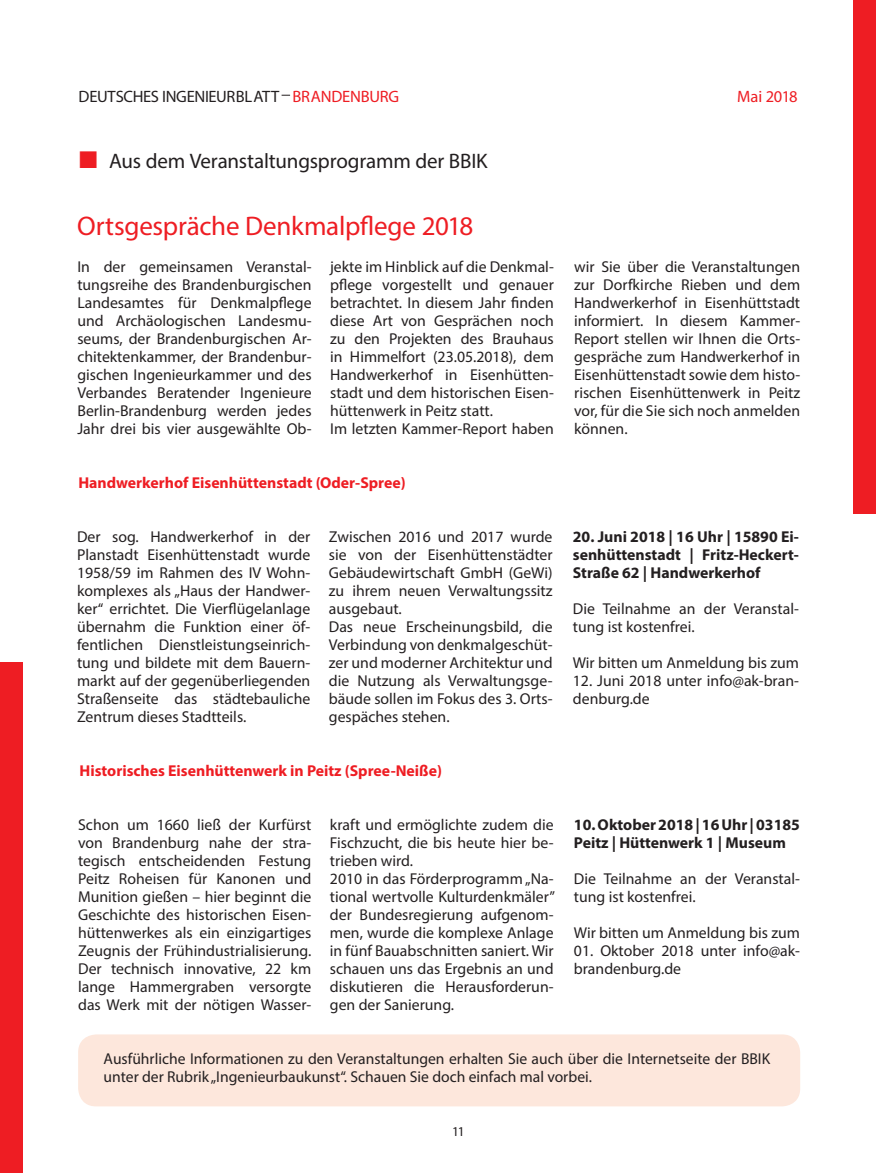
<style>
.page{position:relative;width:876px;height:1173px;background:#fff}
.page>*{position:absolute;margin:0;border:0;box-sizing:border-box;transform-origin:0 0}
.t1{font:27px "Myriad Pro";letter-spacing:-.01em;color:#ee1d23}
.t2{font:21px "Myriad Pro";letter-spacing:-.01em;color:#231f20}
.t3{font:16.5px "Myriad Pro";letter-spacing:-.015em;color:#231f20}
.t4{font:16.5px "Myriad Pro";letter-spacing:-.015em;color:#ee1d23}
.t5{font:15.75px/18px "Myriad Pro";color:#231f20}
.t6{font:700 15.75px/18px "Myriad Pro";color:#231f20;text-align:justify}
.t7{font:700 15.75px "Myriad Pro";color:#ee1d23}
.t8{font:13.5px "Myriad Pro";color:#231f20}
.s1{color:#ee1d23}
.s2{font-family:"Arial";font-size:36px;color:#ee1d23}
</style>
<div class="page">
<div style="left:852px;top:0;width:23px;height:513px;background:#ee1d23"></div>
<div style="left:0;top:662px;width:23px;height:511px;background:#ee1d23"></div>
<div style="left:78px;top:1034px;width:721px;height:72px;background:#fde7dc;border-radius:18px"></div>
<p class="t3" style="left:78px;top:86px;width:322px">DEUTSCHES INGENIEURBLATT <span class="s1">BRANDENBURG</span></p>
<p class="t4" style="left:737px;top:86px;width:62px">Mai 2018</p>
<h2 class="t2" style="left:77px;top:148px;width:411px"><span class="s2">■</span> Aus dem Veranstaltungsprogramm der BBIK</h2>
<h1 class="t1" style="left:77px;top:209px;width:397px">Ortsgespräche Denkmalpflege 2018</h1>
<p class="t5" style="left:77px;top:257px;width:235px;text-align:justify">In der gemeinsamen Veranstal&shy;tungsreihe des Brandenburgischen Landesamtes für Denkmalpflege und Archäologischen Landesmu&shy;seums, der Brandenburgischen Ar&shy;chitektenkammer, der Brandenbur&shy;gischen Ingenieurkammer und des Verbandes Beratender Ingenieure Berlin-Brandenburg werden jedes Jahr drei bis vier ausgewählte Ob-</p>
<p class="t5" style="left:330px;top:257px;width:225px">jekte im Hinblick auf die Denkmal&shy;pflege vorgestellt und genauer betrachtet. In diesem Jahr finden diese Art von Gesprächen noch zu den Projekten des Brauhaus in Himmelfort (23.05.2018), dem<br>Handwerkerhof in Eisenhütten&shy;stadt und dem historischen Eisen&shy;hüttenwerk in Peitz statt.<br>Im letzten Kammer-Report haben</p>
<p class="t5" style="left:574px;top:257px;width:227px;text-align:justify">wir Sie über die Veranstaltungen zur Dorfkirche Rieben und dem Handwerkerhof in Eisenhüttstadt informiert. In diesem Kammer-Report stellen wir Ihnen die Orts&shy;gespräche zum Handwerkerhof in Eisenhüttenstadt sowie dem histo&shy;rischen Eisenhüttenwerk in Peitz vor, für die Sie sich noch anmelden können.</p>
<p class="t7" style="left:78px;top:472px;width:329px">Handwerkerhof Eisenhüttenstadt (Oder-Spree)</p>
<p class="t5" style="left:77px;top:527px;width:235px;text-align:justify">Der sog. Handwerkerhof in der Planstadt Eisenhüttenstadt wurde 1958/59 im Rahmen des IV Wohn&shy;komplexes als „Haus der Handwer&shy;ker“ errichtet. Die Vierflügelanlage übernahm die Funktion einer öf&shy;fentlichen Dienstleistungseinrich&shy;tung und bildete mit dem Bauern&shy;markt auf der gegenüberliegenden Straßenseite das städtebauliche Zentrum dieses Stadtteils.</p>
<p class="t5" style="left:329px;top:527px;width:225px">Zwischen 2016 und 2017 wurde sie von der Eisenhüttenstädter<br>Gebäudewirtschaft GmbH (GeWi) zu ihrem neuen Verwaltungssitz ausgebaut.<br>Das neue Erscheinungsbild, die<br>Verbindung von denkmalgeschüt&shy;zer und moderner Architektur und die Nutzung als Verwaltungsge&shy;bäude sollen im Fokus des 3. Orts&shy;gespäches stehen.</p>
<p class="t6" style="left:572px;top:527px;width:227px">20. Juni 2018 | 16 Uhr | 15890 Ei&shy;senhüttenstadt | Fritz-Heckert-Straße 62 | Handwerkerhof</p>
<p class="t5" style="left:572px;top:599px;width:227px">Die Teilnahme an der Veranstal&shy;tung ist kostenfrei.</p>
<p class="t5" style="left:572px;top:653px;width:227px">Wir bitten um Anmeldung bis zum</p>
<p class="t5" style="left:572px;top:671px;width:227px">12. Juni 2018 unter info@ak-bran&shy;denburg.de</p>
<p class="t7" style="left:79px;top:760px;width:364px">Historisches Eisenhüttenwerk in Peitz (Spree-Neiße)</p>
<p class="t5" style="left:78px;top:815px;width:235px;text-align:justify">Schon um 1660 ließ der Kurfürst von Brandenburg nahe der stra&shy;tegisch entscheidenden Festung Peitz Roheisen für Kanonen und Munition gießen – hier beginnt die Geschichte des historischen Eisen&shy;hüttenwerkes als ein einzigartiges Zeugnis der Frühindustrialisierung.<br>Der technisch innovative, 22 km lange Hammergraben versorgte das Werk mit der nötigen Wasser-</p>
<p class="t5" style="left:330px;top:815px;width:226px">kraft und ermöglichte zudem die<br>Fischzucht, die bis heute hier be&shy;trieben wird.<br>2010 in das Förderprogramm „Na&shy;tional wertvolle Kulturdenkmäler” der Bundesregierung aufgenom&shy;men, wurde die komplexe Anlage in fünf Bauabschnitten saniert. Wir schauen uns das Ergebnis an und diskutieren die Herausforderun&shy;gen der Sanierung.</p>
<p class="t6" style="left:573px;top:815px;width:227px">10. Oktober 2018 | 16 Uhr | 03185<br>Peitz | Hüttenwerk 1 | Museum</p>
<p class="t5" style="left:573px;top:869px;width:227px">Die Teilnahme an der Veranstal&shy;tung ist kostenfrei.</p>
<p class="t5" style="left:573px;top:923px;width:227px">Wir bitten um Anmeldung bis zum</p>
<p class="t5" style="left:573px;top:941px;width:227px">01. Oktober 2018 unter info@ak&shy;brandenburg.de</p>
<p class="t5" style="left:104px;top:1049px;width:667px">Ausführliche Informationen zu den Veranstaltungen erhalten Sie auch über die Internetseite der BBIK unter der Rubrik „Ingenieurbaukunst“. Schauen Sie doch einfach mal vorbei.</p>
<p class="t8" style="left:452px;top:1123px;width:14px">11</p>
</div>
